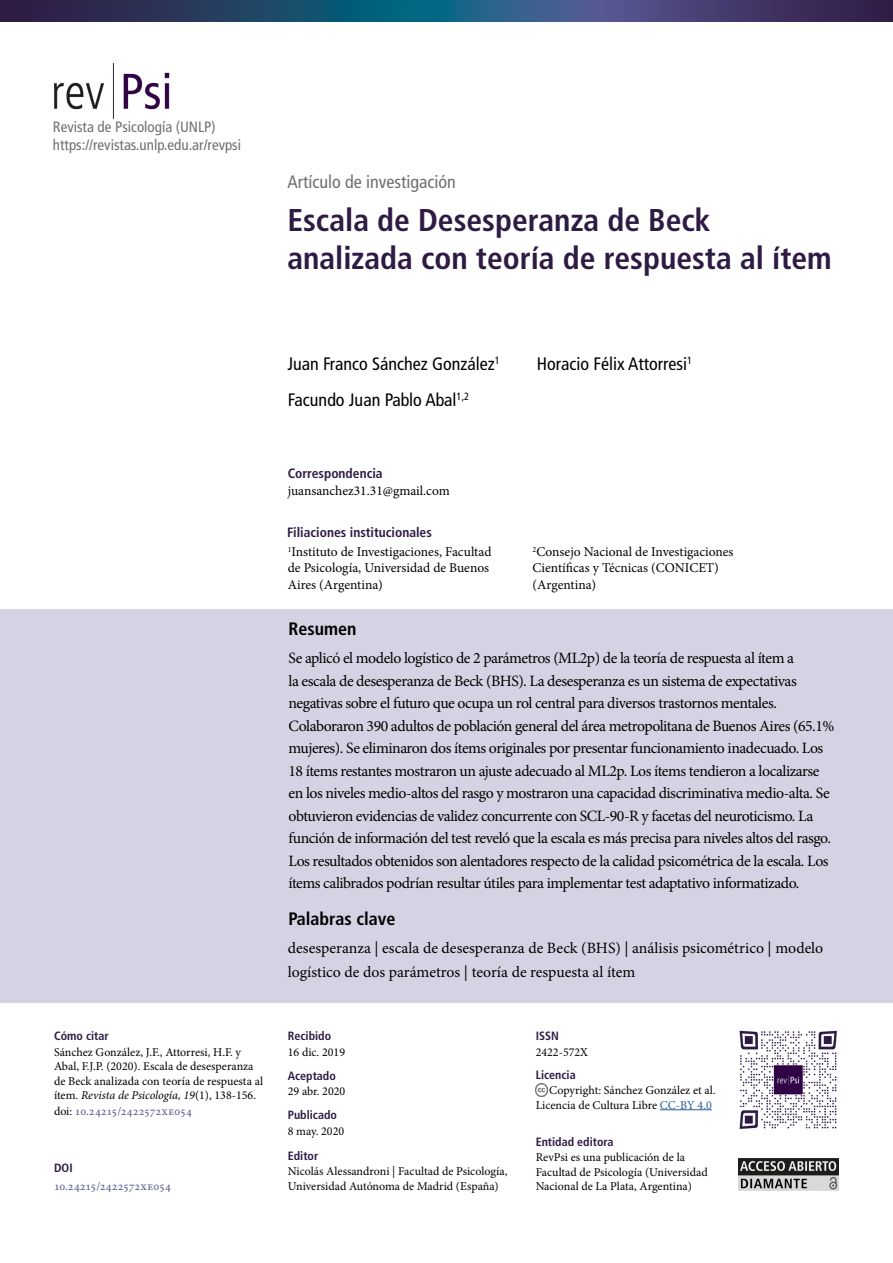
<style>
.page{position:relative;width:893px;height:1263px;background:#fff}
.page>*{position:absolute;margin:0;border:0;box-sizing:border-box;transform-origin:0 0}
.t1{font:700 condensed 31.5px/37.8px "Frutiger LT Com";color:#2e1b44}
.t2{font:condensed 18px "Frutiger";color:#000}
.t3{font:condensed 18px "Frutiger";color:#706f6f}
.t4{font:700 condensed 18px "Frutiger LT Com";color:#000}
.t5{font:15.75px/22.5px "Minion Pro";letter-spacing:-.03em;color:#000}
.t6{font:15.75px/23.7px "Minion Pro";color:#000}
.t7{font:condensed 15px/18px "Frutiger";color:#706f6f}
.t8{font:13.5px/16.2px "Minion Pro";color:#000}
.t9{font:700 condensed 13.5px "Frutiger LT Com";color:#2e1b44}
.t10{font:12px/14.4px "Minion Pro";color:#000}
.t11{font:700 condensed 12px "Frutiger LT Com";color:#2e1b44}
.t12{font:12px "Minion Pro";letter-spacing:-.005em;color:#54558e}
.s1{font-style:italic}
.s2{color:#000}
.s3{color:#275b9b}
</style>
<div class="page">
<svg style="left:0;top:0;width:893px;height:21px;background:#2d436c"></svg>
<img style="left:53px;top:63px;width:117px;height:56px">
<div style="left:0;top:609px;width:893px;height:393px;background:#d3d3e3"></div>
<img style="left:739px;top:1158px;width:100px;height:33px">
<hr style="left:660px;top:1109px;width:52px;height:1px;background:#275b9b">
<svg style="left:536px;top:1084px;width:12px;height:12px"></svg>
<img style="left:739px;top:1030px;width:99px;height:99px">
<p class="t7" style="left:53px;top:118px;width:190px">Revista de Psicología (UNLP) https://revistas.unlp.edu.ar/revpsi</p>
<p class="t3" style="left:287px;top:171px;width:170px">Artículo de investigación</p>
<h1 class="t1" style="left:287px;top:201px;width:546px">Escala de Desesperanza de Beck analizada con teoría de respuesta al ítem</h1>
<p class="t2" style="left:287px;top:353px;width:214px">Juan Franco Sánchez González<sup>1</sup></p>
<p class="t2" style="left:288px;top:389px;width:183px">Facundo Juan Pablo Abal<sup>1,2</sup></p>
<p class="t2" style="left:537px;top:353px;width:157px">Horacio Félix Attorresi<sup>1</sup></p>
<p class="t11" style="left:54px;top:1029px;width:56px">Cómo citar</p>
<p class="t10" style="left:54px;top:1045px;width:211px">Sánchez González, J.F., Attorresi, H.F. y Abal, F.J.P. (2020). Escala de desesperanza de Beck analizada con teoría de respuesta al ítem. <span class="s1">Revista de Psicología, 19</span>(1), 138-156.</p>
<p class="t12" style="left:54px;top:1103px;width:139px"><span class="s2">doi:</span> 10.24215/2422572Xe054</p>
<p class="t11" style="left:54px;top:1161px;width:20px">DOI</p>
<p class="t12" style="left:54px;top:1178px;width:118px">10.24215/2422572Xe054</p>
<p class="t9" style="left:288px;top:465px;width:96px">Correspondencia</p>
<p class="t8" style="left:288px;top:483px;width:163px">juansanchez31.31@gmail.com</p>
<p class="t9" style="left:287px;top:525px;width:146px">Filiaciones institucionales</p>
<p class="t8" style="left:288px;top:544px;width:205px"><sup>1</sup>Instituto de Investigaciones, Facultad de Psicología, Universidad de Buenos<br>Aires (Argentina)</p>
<p class="t8" style="left:533px;top:544px;width:202px"><sup>2</sup>Consejo Nacional de Investigaciones<br>Científicas y Técnicas (CONICET) (Argentina)</p>
<p class="t4" style="left:289px;top:618px;width:70px">Resumen</p>
<p class="t5" style="left:289px;top:647px;width:547px">Se aplicó el modelo logístico de 2 parámetros (ML2p) de la teoría de respuesta al ítem a<br>la escala de desesperanza de Beck (BHS). La desesperanza es un sistema de expectativas negativas sobre el futuro que ocupa un rol central para diversos trastornos mentales.<br>Colaboraron 390 adultos de población general del área metropolitana de Buenos Aires (65.1% mujeres). Se eliminaron dos ítems originales por presentar funcionamiento inadecuado. Los 18 ítems restantes mostraron un ajuste adecuado al ML2p. Los ítems tendieron a localizarse en los niveles medio-altos del rasgo y mostraron una capacidad discriminativa medio-alta. Se obtuvieron evidencias de validez concurrente con SCL-90-R y facetas del neuroticismo. La función de información del test reveló que la escala es más precisa para niveles altos del rasgo.<br>Los resultados obtenidos son alentadores respecto de la calidad psicométrica de la escala. Los ítems calibrados podrían resultar útiles para implementar test adaptativo informatizado.</p>
<p class="t4" style="left:289px;top:908px;width:108px">Palabras clave</p>
<p class="t6" style="left:288px;top:936px;width:537px">desesperanza | escala de desesperanza de Beck (BHS) | análisis psicométrico | modelo logístico de dos parámetros | teoría de respuesta al ítem</p>
<p class="t11" style="left:288px;top:1029px;width:45px">Recibido</p>
<p class="t10" style="left:288px;top:1045px;width:59px">16 dic. 2019</p>
<p class="t11" style="left:288px;top:1068px;width:49px">Aceptado</p>
<p class="t10" style="left:288px;top:1084px;width:59px">29 abr. 2020</p>
<p class="t11" style="left:288px;top:1108px;width:51px">Publicado</p>
<p class="t10" style="left:288px;top:1124px;width:58px">8 may. 2020</p>
<p class="t11" style="left:288px;top:1148px;width:32px">Editor</p>
<p class="t10" style="left:288px;top:1164px;width:221px">Nicolás Alessandroni | Facultad de Psicología,<br>Universidad Autónoma de Madrid (España)</p>
<p class="t11" style="left:536px;top:1029px;width:25px">ISSN</p>
<p class="t10" style="left:536px;top:1045px;width:53px">2422-572X</p>
<p class="t11" style="left:536px;top:1067px;width:42px">Licencia</p>
<p class="t10" style="left:536px;top:1083px;width:181px;text-indent:14px">Copyright: Sánchez González et al.<br>Licencia de Cultura Libre <span class="s3">CC-BY 4.0</span></p>
<p class="t11" style="left:536px;top:1135px;width:79px">Entidad editora</p>
<p class="t10" style="left:536px;top:1150px;width:174px">RevPsi es una publicación de la<br>Facultad de Psicología (Universidad<br>Nacional de La Plata, Argentina)</p>
</div>
